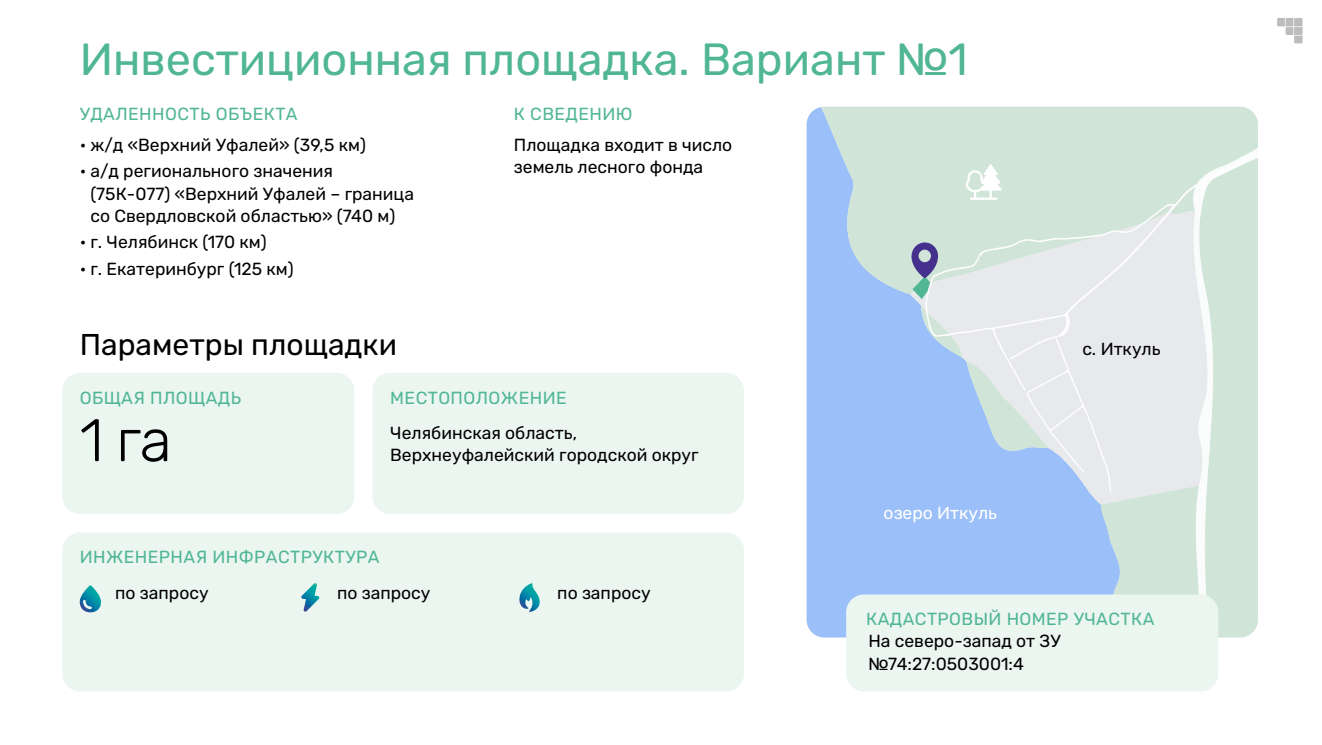
<style>
.page{position:relative;width:1322px;height:745px;background:#fff}
.page>*{position:absolute;margin:0;border:0;box-sizing:border-box;transform-origin:0 0}
.t1{font:300 60px "Rubik";color:#000}
.t2{font:45px "Rubik";color:#50b694}
.t3{font:30px "Rubik";color:#000}
.t4{font:17.5px/22.1px "Rubik";color:#000}
.t5{font:17.5px "Rubik";letter-spacing:.025em;color:#50b694}
.t6{font:17.5px "Rubik";color:#fff}
</style>
<div class="page">
<svg style="left:1277px;top:18px;width:26px;height:26px"></svg>
<svg style="left:806px;top:294px;width:452px;height:343px;background:#a9c9ef"></svg>
<svg style="left:806px;top:107px;width:452px;height:187px;background:#c2dae0"></svg>
<svg style="left:924px;top:132px;width:334px;height:258px;background:#d2e5da"></svg>
<svg style="left:910px;top:242px;width:301px;height:355px;background:#cadaec"></svg>
<div style="left:62px;top:372px;width:292px;height:141px;background:#ecf6f1;border-radius:18px"></div>
<div style="left:62px;top:532px;width:682px;height:159px;background:#ecf6f1;border-radius:18px"></div>
<div style="left:372px;top:372px;width:372px;height:141px;background:#ecf6f1;border-radius:18px"></div>
<div style="left:846px;top:594px;width:372px;height:97px;background:#ecf6f1;border-radius:18px"></div>
<svg style="left:966px;top:164px;width:36px;height:36px"></svg>
<svg style="left:80px;top:585px;width:21px;height:27px"></svg>
<svg style="left:301px;top:583px;width:18px;height:28px"></svg>
<svg style="left:519px;top:583px;width:21px;height:28px"></svg>
<h2 class="t2" style="left:80px;top:35px;width:889px">Инвестиционная площадка. Вариант №1</h2>
<p class="t5" style="left:80px;top:104px;width:219px">УДАЛЕННОСТЬ ОБЪЕКТА</p>
<p class="t5" style="left:514px;top:104px;width:120px">К СВЕДЕНИЮ</p>
<p class="t4" style="left:80px;top:134px;width:288px">• ж/д «Верхний Уфалей» (39,5 км)</p>
<p class="t4" style="left:90px;top:161px;width:325px;text-indent:-11px">• а/д регионального значения (75К-077) «Верхний Уфалей – граница со Свердловской областью» (740 м)</p>
<p class="t4" style="left:80px;top:231px;width:189px">• г. Челябинск (170 км)</p>
<p class="t4" style="left:80px;top:258px;width:216px">• г. Екатеринбург (125 км)</p>
<p class="t4" style="left:514px;top:134px;width:220px">Площадка входит в число земель лесного фонда</p>
<h3 class="t3" style="left:80px;top:327px;width:319px">Параметры площадки</h3>
<p class="t5" style="left:80px;top:387px;width:163px">ОБЩАЯ ПЛОЩАДЬ</p>
<h1 class="t1" style="left:80px;top:406px;width:94px">1 га</h1>
<p class="t5" style="left:390px;top:387px;width:178px">МЕСТОПОЛОЖЕНИЕ</p>
<p class="t4" style="left:390px;top:422px;width:310px">Челябинская область,<br>Верхнеуфалейский городской округ</p>
<p class="t5" style="left:80px;top:547px;width:301px">ИНЖЕНЕРНАЯ ИНФРАСТРУКТУРА</p>
<p class="t4" style="left:115px;top:581px;width:95px">по запросу</p>
<p class="t4" style="left:337px;top:581px;width:95px">по запросу</p>
<p class="t4" style="left:557px;top:581px;width:95px">по запросу</p>
<p class="t6" style="left:883px;top:502px;width:115px">озеро Иткуль</p>
<p class="t4" style="left:1082px;top:338px;width:80px">с. Иткуль</p>
<p class="t5" style="left:866px;top:609px;width:290px">КАДАСТРОВЫЙ НОМЕР УЧАСТКА</p>
<p class="t4" style="left:868px;top:630px;width:194px">На северо-запад от ЗУ №74:27:0503001:4</p>
</div>
